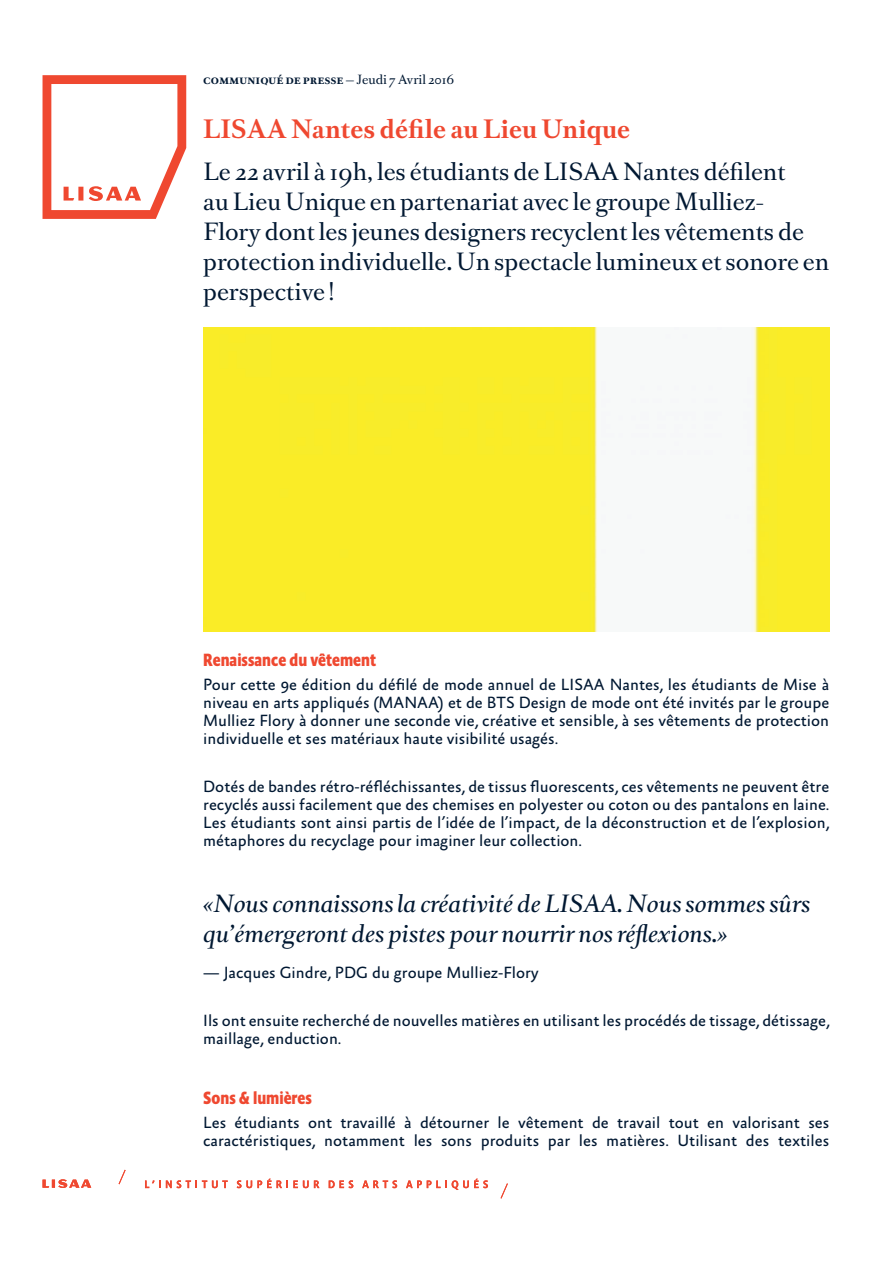
<style>
.page{position:relative;width:893px;height:1263px;background:#fff}
.page>*{position:absolute;margin:0;border:0;box-sizing:border-box;transform-origin:0 0}
.t1{font:700 24px "Romain BP Text";color:#ef4830}
.t2{font:22.5px/30px "Romain BP Text";color:#001832}
.t3{font:italic 22.5px/30px "Romain BP Text";color:#001832}
.t4{font:700 18px "Absara Sans Headline Pro";color:#ef4830;scale:.92 1}
.t5{font:16.5px/18px "Absara Sans Pro";color:#001832;text-align:justify}
.t6{font:700 12px "Romain BP Text";color:#001832}
.s1{font-weight:400}
</style>
<div class="page">
<svg style="left:43px;top:75px;width:143px;height:144px"></svg>
<img style="left:203px;top:327px;width:626px;height:304px">
<svg style="left:43px;top:1179px;width:48px;height:9px"></svg>
<svg style="left:145px;top:1180px;width:83px;height:8px"></svg>
<svg style="left:237px;top:1179px;width:82px;height:9px"></svg>
<svg style="left:329px;top:1180px;width:24px;height:8px"></svg>
<svg style="left:362px;top:1180px;width:35px;height:8px"></svg>
<svg style="left:406px;top:1179px;width:82px;height:11px"></svg>
<svg style="left:500px;top:1183px;width:8px;height:16px"></svg>
<svg style="left:118px;top:1169px;width:8px;height:16px"></svg>
<p class="t6" style="left:203px;top:69px;width:253px">communiqué de presse — <span class="s1">Jeudi 7 Avril 2016</span></p>
<h1 class="t1" style="left:203px;top:108px;width:428px">LISAA Nantes défile au Lieu Unique</h1>
<p class="t2" style="left:203px;top:155px;width:627px">Le 22 avril à 19h, les étudiants de LISAA Nantes défilent<br>au Lieu Unique en partenariat avec le groupe Mulliez-<br>Flory dont les jeunes designers recyclent les vêtements de protection individuelle. Un spectacle lumineux et sonore en perspective !</p>
<p class="t4" style="left:203px;top:649px;width:189px">Renaissance du vêtement</p>
<p class="t5" style="left:203px;top:676px;width:627px">Pour cette 9e édition du défilé de mode annuel de LISAA Nantes, les étudiants de Mise à niveau en arts appliqués (MANAA) et de BTS Design de mode ont été invités par le groupe Mulliez Flory à donner une seconde vie, créative et sensible, à ses vêtements de protection individuelle et ses matériaux haute visibilité usagés.</p>
<p class="t5" style="left:203px;top:778px;width:627px">Dotés de bandes rétro-réfléchissantes, de tissus fluorescents, ces vêtements ne peuvent être recyclés aussi facilement que des chemises en polyester ou coton ou des pantalons en laine.<br>Les étudiants sont ainsi partis de l’idée de l’impact, de la déconstruction et de l’explosion, métaphores du recyclage pour imaginer leur collection.</p>
<h2 class="t3" style="left:203px;top:887px;width:609px">«Nous connaissons la créativité de LISAA. Nous sommes sûrs qu’émergeront des pistes pour nourrir nos réflexions.»</h2>
<p class="t5" style="left:203px;top:964px;width:337px">— Jacques Gindre, PDG du groupe Mulliez-Flory</p>
<p class="t5" style="left:203px;top:1012px;width:628px">Ils ont ensuite recherché de nouvelles matières en utilisant les procédés de tissage, détissage, maillage, enduction.</p>
<p class="t4" style="left:203px;top:1087px;width:119px">Sons &amp; lumières</p>
<p class="t5" style="left:203px;top:1114px;width:627px">Les étudiants ont travaillé à détourner le vêtement de travail tout en valorisant ses caractéristiques, notamment les sons produits par les matières. Utilisant des textiles</p>
</div>
